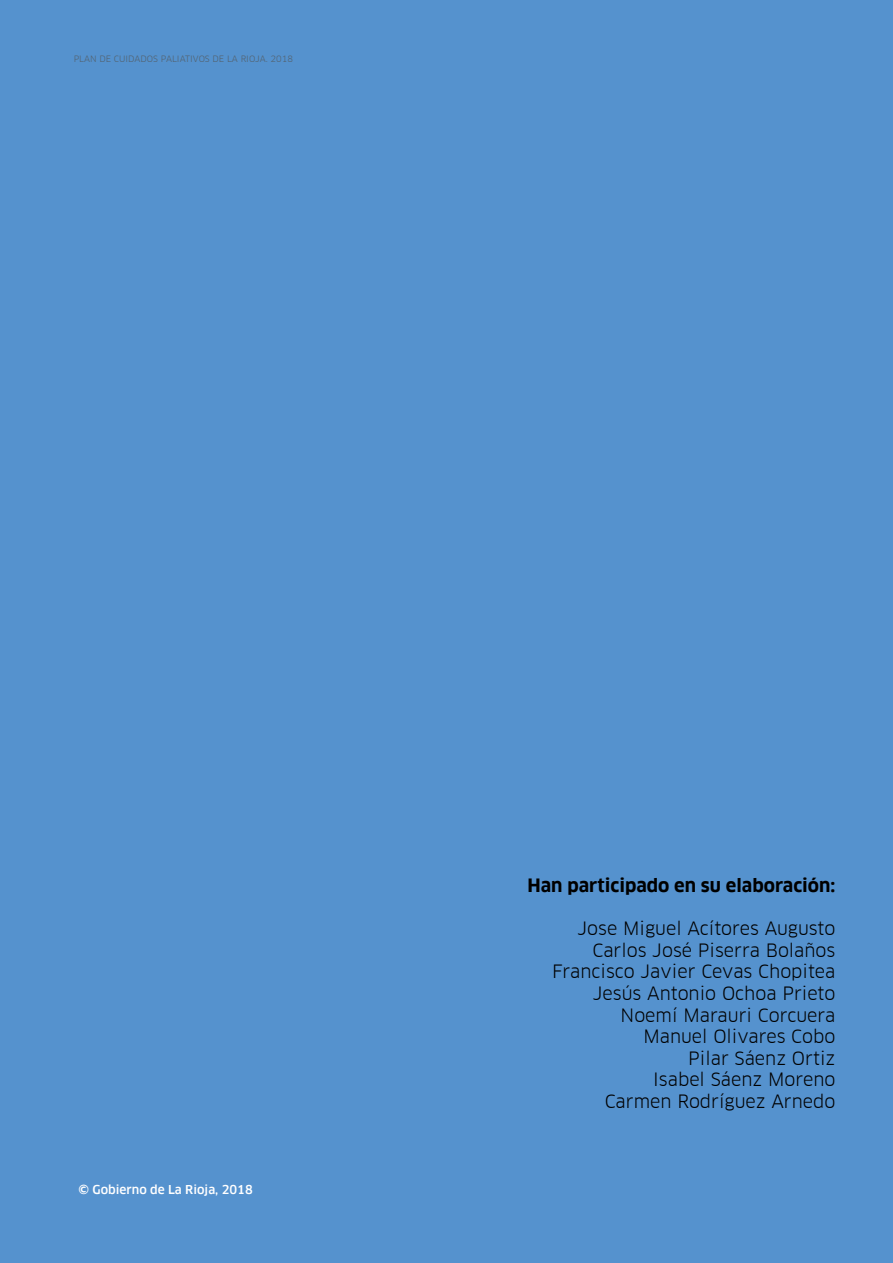
<style>
.page{position:relative;width:893px;height:1263px;background:#5592ce}
.page>*{position:absolute;margin:0;border:0;box-sizing:border-box;transform-origin:0 0}
.t1{font:18px/21.6px "Clan Offc Pro";color:#000;text-align:right}
.t2{font:700 18px "Clan Offc Pro";color:#000}
.t3{font:500 12px "Clan Offc Pro";color:#fff}
.t4{font:8.55px "Clan Offc Pro";color:#53606b}
</style>
<div class="page">
<p class="t4" style="left:74px;top:54px;width:221px">PLAN DE CUIDADOS PALIATIVOS DE LA RIOJA. 2018</p>
<p class="t3" style="left:79px;top:1182px;width:176px">© Gobierno de La Rioja, 2018</p>
<p class="t2" style="left:527px;top:875px;width:309px">Han participado en su elaboración:</p>
<p class="t1" style="left:552px;top:917px;width:285px">Jose Miguel Acítores Augusto<br>Carlos José Piserra Bolaños<br>Francisco Javier Cevas Chopitea<br>Jesús Antonio Ochoa Prieto<br>Noemí Marauri Corcuera<br>Manuel Olivares Cobo<br>Pilar Sáenz Ortiz<br>Isabel Sáenz Moreno<br>Carmen Rodríguez Arnedo</p>
</div>
